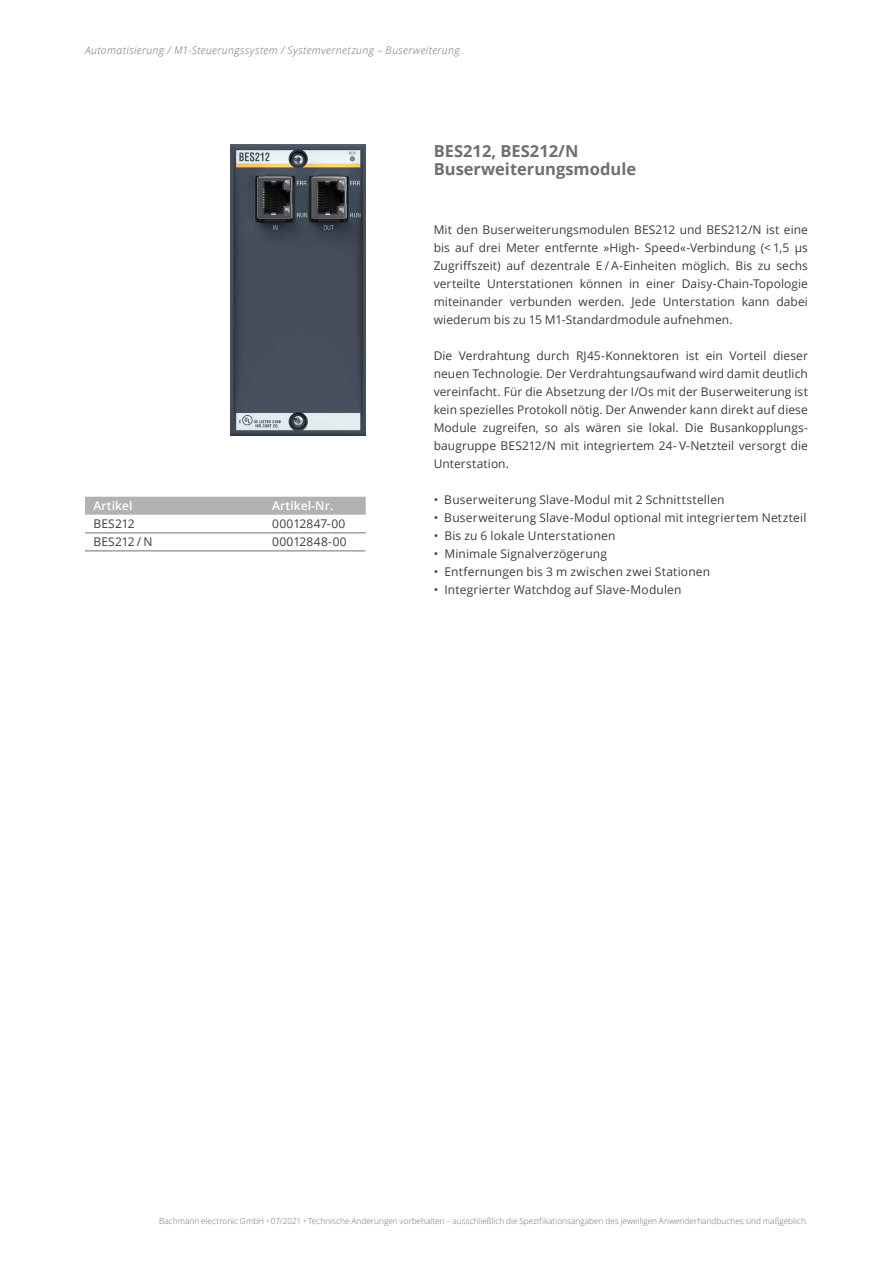
<style>
.page{position:relative;width:893px;height:1263px;background:#fff}
.page>*{position:absolute;margin:0;border:0;box-sizing:border-box;transform-origin:0 0}
.t1{font:700 16.5px/18px "Open Sans";color:#706f6f}
.t2{font:12px/18px "Open Sans";letter-spacing:.015em;color:#3c3c3b;text-align:justify}
.t3{font:600 12px "Open Sans";letter-spacing:.01em;color:#fff}
.t4{font:italic 300 10.5px "Open Sans";letter-spacing:.04em;color:#706f6f}
.t5{font:300 8.25px "Open Sans";letter-spacing:.005em;color:#706f6f}
</style>
<div class="page">
<img style="left:231px;top:145px;width:135px;height:291px">
<div style="left:85px;top:497px;width:281px;height:18px;background:#b3b2b2"></div>
<hr style="left:85px;top:533px;width:281px;height:1px;background:#706f6f">
<hr style="left:85px;top:551px;width:281px;height:1px;background:#706f6f">
<p class="t4" style="left:85px;top:43px;width:376px">Automatisierung / M1-Steuerungssystem / Systemvernetzung – Buserweiterung</p>
<p class="t3" style="left:94px;top:497px;width:41px">Artikel</p>
<p class="t3" style="left:272px;top:497px;width:63px">Artikel-Nr.</p>
<p class="t2" style="left:94px;top:514px;width:43px">BES212</p>
<p class="t2" style="left:272px;top:514px;width:75px">00012847-00</p>
<p class="t2" style="left:94px;top:532px;width:60px">BES212 / N</p>
<p class="t2" style="left:272px;top:532px;width:76px">00012848-00</p>
<h1 class="t1" style="left:434px;top:142px;width:204px">BES212, BES212/N<br>Buserweiterungsmodule</h1>
<p class="t2" style="left:434px;top:221px;width:376px">Mit den Buserweiterungsmodulen BES212 und BES212/N ist eine bis auf drei Meter entfernte »High- Speed«-Verbindung (&lt; 1,5 µs Zugriffszeit) auf -dezentrale E / A-Einheiten möglich. Bis zu sechs verteilte Unterstationen können in einer Daisy-Chain-Topologie miteinander verbunden werden. Jede Unterstation kann dabei wiederum bis zu 15 M1-Standardmodule aufnehmen.</p>
<p class="t2" style="left:434px;top:347px;width:376px">Die Verdrahtung durch RJ45-Konnektoren ist ein Vorteil dieser neuen Technologie. Der Verdrahtungsaufwand wird damit deutlich vereinfacht. Für die Absetzung der I/Os mit der Buserweiterung ist kein spezielles Protokoll nötig. Der Anwender kann direkt auf diese Module zugreifen, so als wären sie lokal. Die Busankopplungs&shy;baugruppe BES212/N mit integriertem 24- V-Netzteil versorgt die Unterstation.</p>
<p class="t2" style="left:434px;top:491px;width:292px">• Buserweiterung Slave-Modul mit 2 Schnittstellen</p>
<p class="t2" style="left:434px;top:509px;width:374px">• Buserweiterung Slave-Modul -optional mit integriertem Netzteil</p>
<p class="t2" style="left:434px;top:527px;width:183px">• Bis zu 6 lokale Unterstationen</p>
<p class="t2" style="left:434px;top:545px;width:175px">• Minimale Signalverzögerung</p>
<p class="t2" style="left:434px;top:563px;width:278px">• Entfernungen bis 3 m zwischen zwei Stationen</p>
<p class="t2" style="left:434px;top:581px;width:249px">• Integrierter Watchdog auf Slave-Modulen</p>
<p class="t5" style="left:159px;top:1216px;width:650px">Bachmann electronic GmbH • 07/2021 • Technische Änderungen vorbehalten – ausschließlich die Spezifikationsangaben des jeweiligen Anwenderhandbuches sind maßgeblich.</p>
</div>
